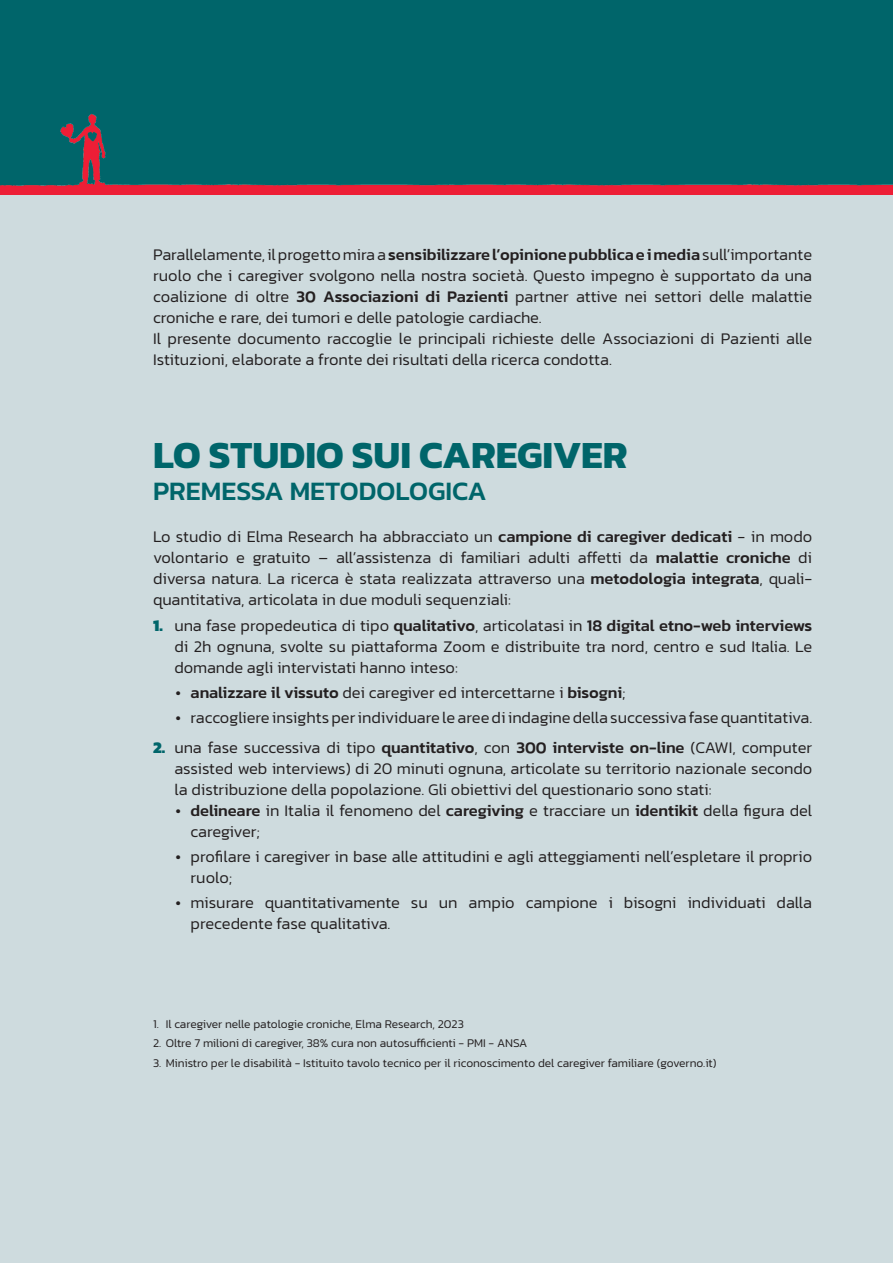
<style>
.page{position:relative;width:893px;height:1263px;background:#fff}
.page>*{position:absolute;margin:0;border:0;box-sizing:border-box;transform-origin:0 0}
.t1{font:700 39px "Kanit";color:#00656a}
.t2{font:500 27px "Kanit";color:#00656a}
.t3{font:300 16.5px/21px "Kanit";color:#231f20;text-align:justify}
.t4{font:300 12px "Kanit";color:#231f20}
.s1{font-weight:500}
.s2{font-weight:800;color:#00656a}
</style>
<div class="page">
<div style="left:0;top:0;width:893px;height:193px;background:#00656a"></div>
<img style="left:0;top:114px;width:893px;height:82px">
<div style="left:0;top:196px;width:893px;height:1067px;background:#cedbde"></div>
<p class="t3" style="left:153px;top:244px;width:661px">Parallelamente, il progetto mira a <span class="s1">sensibilizzare l’opinione pubblicae i media</span> sull’importante ruolo che i caregiver svolgono nella nostra società. Questo impegno è supportato da una coalizione di oltre <span class="s1">30 Associazioni di Pazienti</span> partner attive nei settori delle malattie croniche e rare, dei tumori e delle patologie cardiache.</p>
<p class="t3" style="left:153px;top:328px;width:661px">Il presente documento raccoglie le principali richieste delle Associazioni di Pazienti alle<br>Istituzioni, elaborate a fronte dei risultati della ricerca condotta.</p>
<p class="t1" style="left:153px;top:424px;width:476px">LO STUDIO SUI CAREGIVER</p>
<p class="t2" style="left:153px;top:471px;width:335px">PREMESSA METODOLOGICA</p>
<p class="t3" style="left:153px;top:526px;width:661px">Lo studio di Elma Research ha abbracciato un <span class="s1">campione di caregiver dedicati</span> - in modo volontario e gratuito – all’assistenza di familiari adulti affetti da <span class="s1">malattie croniche</span> di diversa natura. La ricerca è stata realizzata attraverso una <span class="s1">metodologia integrata</span>, quali&shy;quantitativa, articolata in due moduli sequenziali:</p>
<p class="t3" style="left:174px;top:614px;width:639px;text-indent:-21px"><span class="s2">1.</span> una fase propedeutica di tipo <span class="s1">qualitativo</span>, articolatasi in <span class="s1">18 digital etno-web interviews </span>di 2h ognuna, svolte su piattaforma Zoom e distribuite tra nord, centro e sud Italia. Le domande agli intervistati hanno inteso:</p>
<p class="t3" style="left:176px;top:682px;width:451px">• <span class="s1">analizzare il vissuto</span> dei caregiver ed intercettarne i <span class="s1">bisogni</span>;</p>
<p class="t3" style="left:176px;top:707px;width:638px">• raccogliere insights per individuare le aree di indagine della successiva fase quantitativa.</p>
<p class="t3" style="left:174px;top:736px;width:639px;text-indent:-21px"><span class="s2">2.</span> una fase successiva di tipo <span class="s1">quantitativo</span>, con <span class="s1">300 interviste on-line</span> (CAWI, computer assisted web interviews) di 20 minuti ognuna, articolate su territorio nazionale secondo la distribuzione della popolazione. Gli obiettivi del questionario sono stati:</p>
<p class="t3" style="left:191px;top:799px;width:623px;text-indent:-15px">• <span class="s1">delineare</span> in Italia il fenomeno del <span class="s1">caregiving</span> e tracciare un <span class="s1">identikit</span> della figura del caregiver;</p>
<p class="t3" style="left:191px;top:846px;width:623px;text-indent:-15px">• profilare i caregiver in base alle attitudini e agli atteggiamenti nell’espletare il proprio ruolo;</p>
<p class="t3" style="left:191px;top:892px;width:623px;text-indent:-15px">• misurare quantitativamente su un ampio campione i bisogni individuati dalla precedente fase qualitativa.</p>
<p class="t4" style="left:153px;top:1016px;width:312px">1. Il caregiver nelle patologie croniche, Elma Research, 2023</p>
<p class="t4" style="left:153px;top:1035px;width:376px">2. Oltre 7 milioni di caregiver, 38% cura non autosufficienti - PMI - ANSA</p>
<p class="t4" style="left:153px;top:1054px;width:565px">3. Ministro per le disabilità - Istituito tavolo tecnico per il riconoscimento del caregiver familiare (governo.it)</p>
</div>
